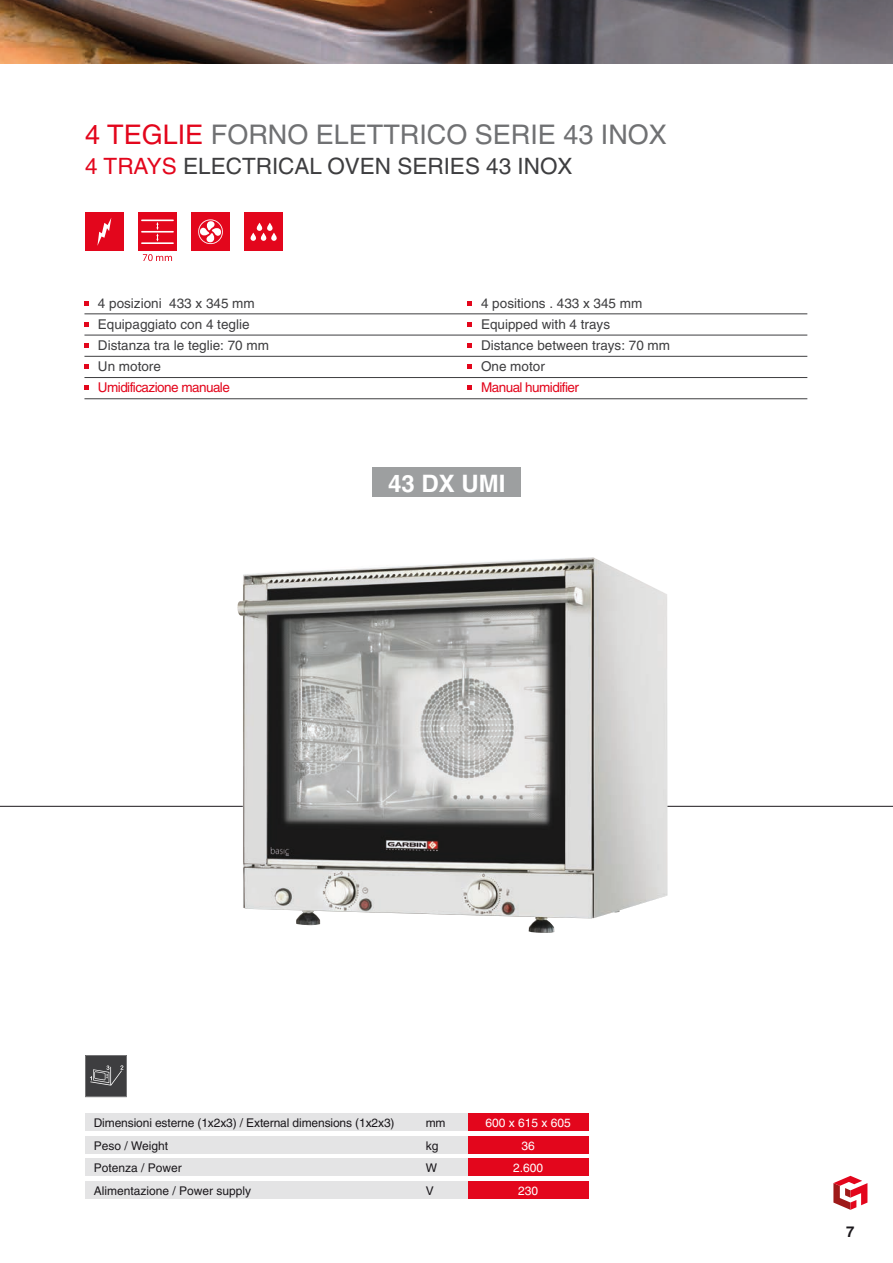
<style>
.page{position:relative;width:893px;height:1263px;background:#fff}
.page>*{position:absolute;margin:0;border:0;box-sizing:border-box;transform-origin:0 0}
.t1{font:27px "Helvetica";color:#707173}
.t2{font:700 24px "Helvetica";color:#fff}
.t3{font:22.5px "Helvetica";color:#3e3e40}
.t4{font:700 15px "Helvetica";color:#1b181c}
.t5{font:13.5px/21px "Helvetica";color:#3e3e40}
.t6{font:13.5px "Helvetica";letter-spacing:-.04em;color:#e3061c}
.t7{font:12px "Helvetica";color:#1b181c}
.t8{font:12px/22.6px "Helvetica";color:#fff;text-align:center}
.s1{color:#e3061c}
</style>
<div class="page">
<img style="left:0;top:0;width:893px;height:64px">
<svg style="left:833px;top:1176px;width:34px;height:34px"></svg>
<hr style="left:0;top:806px;width:893px;height:1px;background:#1b181c">
<img style="left:237px;top:557px;width:431px;height:376px">
<div style="left:372px;top:468px;width:149px;height:29px;background:#9d9fa0"></div>
<div style="left:85px;top:1114px;width:432px;height:17px;background:#e4e4e5"></div>
<div style="left:85px;top:1136px;width:432px;height:17px;background:#e4e4e5"></div>
<div style="left:85px;top:1159px;width:432px;height:17px;background:#e4e4e5"></div>
<div style="left:85px;top:1181px;width:432px;height:18px;background:#e4e4e5"></div>
<div style="left:468px;top:1136px;width:120px;height:17px;background:#e3061c"></div>
<div style="left:468px;top:1159px;width:120px;height:17px;background:#e3061c"></div>
<div style="left:468px;top:1181px;width:120px;height:18px;background:#e3061c"></div>
<div style="left:468px;top:1114px;width:120px;height:17px;background:#e3061c"></div>
<svg style="left:84px;top:301px;width:5px;height:5px"></svg>
<svg style="left:84px;top:322px;width:5px;height:5px"></svg>
<svg style="left:84px;top:343px;width:5px;height:5px"></svg>
<svg style="left:84px;top:364px;width:5px;height:5px"></svg>
<svg style="left:84px;top:385px;width:5px;height:5px"></svg>
<svg style="left:468px;top:301px;width:4px;height:5px"></svg>
<svg style="left:468px;top:322px;width:4px;height:5px"></svg>
<svg style="left:468px;top:343px;width:4px;height:5px"></svg>
<svg style="left:468px;top:364px;width:4px;height:5px"></svg>
<svg style="left:468px;top:385px;width:4px;height:5px"></svg>
<hr style="left:84px;top:313px;width:723px;height:1px;background:#3e3e40">
<hr style="left:84px;top:335px;width:723px;height:1px;background:#3e3e40">
<hr style="left:84px;top:356px;width:723px;height:1px;background:#3e3e40">
<hr style="left:84px;top:377px;width:723px;height:1px;background:#3e3e40">
<hr style="left:84px;top:398px;width:723px;height:1px;background:#3e3e40">
<div style="left:85px;top:213px;width:39px;height:38px;background:#e3061c"></div>
<svg style="left:97px;top:218px;width:14px;height:28px"></svg>
<div style="left:138px;top:213px;width:39px;height:38px;background:#e3061c"></div>
<hr style="left:141px;top:242px;width:33px;height:2px;background:#fff">
<hr style="left:141px;top:219px;width:33px;height:2px;background:#fff">
<hr style="left:141px;top:231px;width:33px;height:2px;background:#fff">
<svg style="left:156px;top:222px;width:3px;height:20px"></svg>
<svg style="left:143px;top:254px;width:29px;height:7px"></svg>
<div style="left:191px;top:213px;width:39px;height:38px;background:#e3061c"></div>
<svg style="left:198px;top:219px;width:25px;height:26px"></svg>
<div style="left:244px;top:213px;width:39px;height:38px;background:#e3061c"></div>
<div style="left:257px;top:223px;width:5px;height:8px;background:#fff;border-radius:3px"></div>
<svg style="left:251px;top:233px;width:5px;height:8px"></svg>
<div style="left:261px;top:233px;width:5px;height:8px;background:#fff;border-radius:3px"></div>
<svg style="left:267px;top:223px;width:6px;height:8px"></svg>
<svg style="left:271px;top:233px;width:6px;height:8px"></svg>
<svg style="left:85px;top:1055px;width:42px;height:42px;background:#505052"></svg>
<h1 class="t1" style="left:85px;top:119px;width:297px"><span class="s1">4 tegli e</span> FORNO elettri</h1>
<h1 class="t1" style="left:427px;top:119px;width:242px">co seri e 43 inox</h1>
<h3 class="t3" style="left:85px;top:153px;width:489px"><span class="s1">4 trays</span> electri cal oven seri es 43 inox</h3>
<p class="t5" style="left:98px;top:293px;width:173px">4 posizioni 433 x 345 mm<br>Equipaggiato con 4 teglie<br>Distanza tra le teglie: 70 mm<br>Un motore</p>
<p class="t6" style="left:98px;top:380px;width:133px">Umidificazione manuale</p>
<p class="t5" style="left:481px;top:293px;width:191px">4 positions . 433 x 345 mm<br>Equipped with 4 trays<br>Distance between trays: 70 mm<br>One motor</p>
<p class="t6" style="left:481px;top:380px;width:99px">Manual humidifier</p>
<h2 class="t2" style="left:388px;top:469px;width:119px">43 DX UMI</h2>
<p class="t7" style="left:94px;top:1116px;width:302px">Dimensioni esterne (1x2x3) / External dimensions (1x2x3)</p>
<p class="t7" style="left:426px;top:1116px;width:21px">mm</p>
<p class="t7" style="left:94px;top:1138px;width:76px">Peso / Weight</p>
<p class="t7" style="left:426px;top:1138px;width:14px">kg</p>
<p class="t7" style="left:94px;top:1161px;width:90px">Potenza / Power</p>
<p class="t7" style="left:426px;top:1161px;width:13px">W</p>
<p class="t7" style="left:94px;top:1184px;width:159px">Alimentazione / Power supply</p>
<p class="t7" style="left:426px;top:1184px;width:5px">V</p>
<p class="t8" style="left:485px;top:1111px;width:87px">600 x 615 x 605</p>
<p class="t8" style="left:513px;top:1134px;width:32px">36<br>2.600<br>230</p>
<p class="t4" style="left:846px;top:1222px;width:10px">7</p>
</div>
